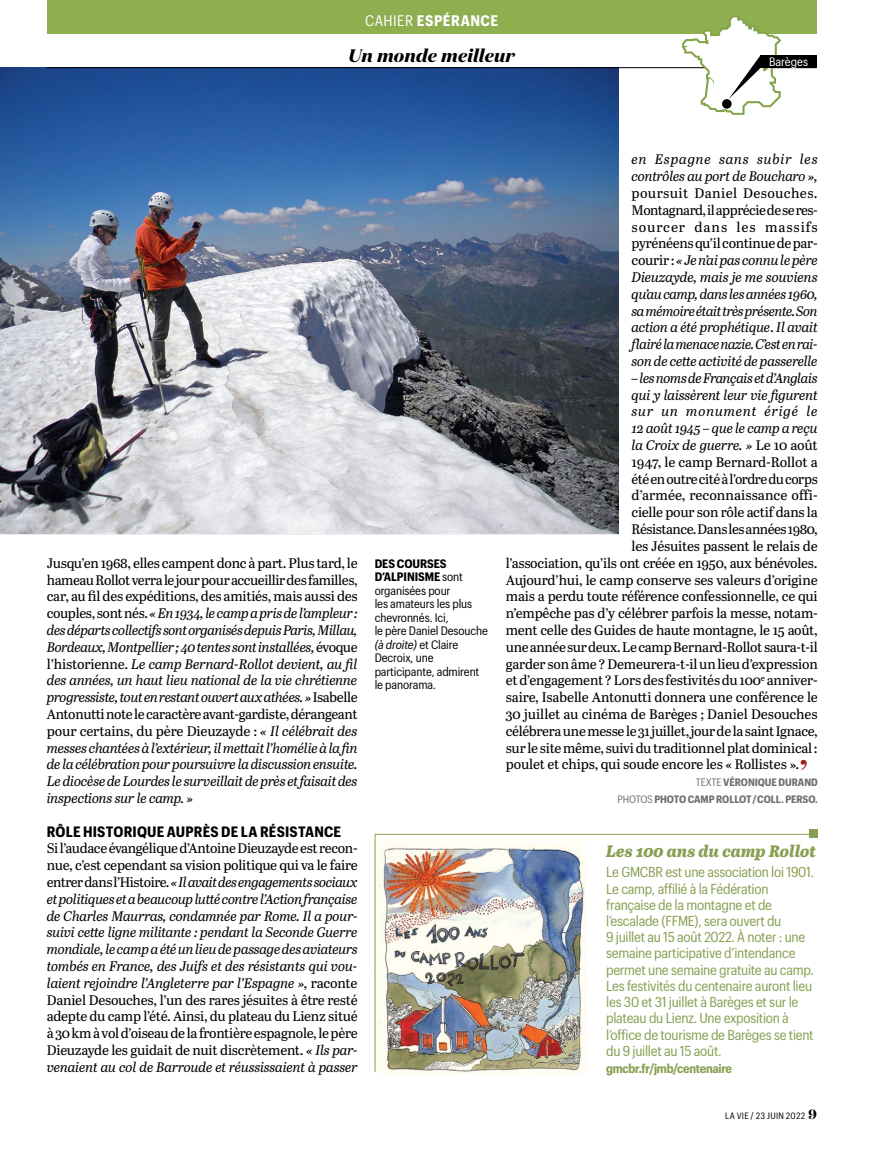
<style>
.page{position:relative;width:872px;height:1157px;background:#fff}
.page>*{position:absolute;margin:0;border:0;box-sizing:border-box;transform-origin:0 0}
.t1{font:800 37.5px "Abril Display";color:#981f1c}
.t2{font:italic 700 18px "Domaine Display";letter-spacing:.015em;color:#000}
.t3{font:italic 800 16.5px "Abril Text";letter-spacing:-.005em;color:#879f51}
.t4{font:700 15px "Graphik Compact";letter-spacing:.03em;color:#fff}
.t5{font:700 14.7px "Graphik Compact";letter-spacing:.01em;color:#000}
.t6{font:14.1px/16.2px "Graphik Compact";letter-spacing:-.02em;color:#879f51}
.t7{font:italic 13.8px/16.8px "Abril Text";letter-spacing:-.02em;color:#000;text-align:justify}
.t8{font:13.8px "Abril Text";letter-spacing:-.02em;color:#000}
.t9{font:13.8px "Abril Text";letter-spacing:-.04em;color:#000}
.t10{font:13.8px "Abril Text";color:#000}
.t11{font:italic 13.8px "Abril Text";letter-spacing:.05em;color:#000}
.t12{font:700 12.6px "Graphik Compact";letter-spacing:-.02em;color:#879f51}
.t13{font:12px/13.5px "Graphik Compact";letter-spacing:-.01em;color:#000}
.t14{font:12px "Graphik Compact";color:#fff}
.t15{font:700 10.5px "Graphik Compact";letter-spacing:-.005em;color:#6e6e6e}
.t16{font:9px "Graphik Compact";letter-spacing:.035em;color:#000}
.s1{font-weight:400}
.s2{font-style:normal}
.s3{font-weight:700}
.s4{font-style:italic}
.s5{font-family:"Domaine Display";font-weight:700;font-size:13.5px}
</style>
<div class="page">
<img style="left:374px;top:833px;width:444px;height:239px">
<div style="left:809px;top:829px;width:8px;height:9px;background:#879f51"></div>
<img style="left:0;top:68px;width:619px;height:465px">
<div style="left:47px;top:0;width:769px;height:34px;background:#8eae50"></div>
<hr style="left:47px;top:67px;width:769px;height:1px;background:#000">
<svg style="left:682px;top:16px;width:99px;height:99px"></svg>
<div style="left:722px;top:99px;width:9px;height:10px;background:#000;border-radius:50%"></div>
<div style="left:760px;top:55px;width:56px;height:13px;background:#000"></div>
<p class="t4" style="left:365px;top:9px;width:135px"><span class="s1">CAHIER</span> ESPÉRANCE</p>
<h2 class="t2" style="left:348px;top:43px;width:168px">Un monde meilleur</h2>
<p class="t14" style="left:769px;top:53px;width:41px">Barèges</p>
<p class="t7" style="left:47px;top:554px;width:312px"><span class="s2">Jusqu’en 1968, elles campent donc à part. Plus tard, le hameau Rollot verra le jour pour accueillir des familles, car, au fil des expéditions, des amitiés, mais aussi des couples, sont nés.</span> « En 1934, le camp a pris de l’ampleur : des départs collectifs sont organisés depuis Paris, Millau, Bordeaux, Montpellier ; 40 tentes sont installées, <span class="s2">évoque l’historienne.</span> Le camp Bernard-Rollot devient, au fil des années, un haut lieu national de la vie chrétienne progressiste, tout en restant ouvert aux athées. » <span class="s2">Isabelle Antonutti note le caractère avant-gardiste, dérangeant pour certains, du père Dieuzayde :</span> « Il célébrait des messes chantées à l’extérieur, il mettait l’homélie à la fin de la célébration pour poursuivre la discussion ensuite.<br>Le diocèse de Lourdes le surveillait de près et faisait des inspections sur le camp. »</p>
<p class="t5" style="left:47px;top:820px;width:296px">RÔLE HISTORIQUE AUPRÈS DE LA RÉSISTANCE</p>
<p class="t7" style="left:47px;top:839px;width:312px"><span class="s2">Si l’audace évangélique d’Antoine Dieuzayde est recon&shy;nue, c’est cependant sa vision politique qui va le faire entrer dans l’Histoire.</span> « Il avait des engagements sociaux et politiques et a beaucoup lutté contre l’Action française de Charles Maurras, condamnée par Rome. Il a pour&shy;suivi cette ligne militante : pendant la Seconde Guerre mondiale, le camp a été un lieu de passage des aviateurs tombés en France, des Juifs et des résistants qui vou&shy;laient rejoindre l’Angleterre par l’Espagne », <span class="s2">raconte Daniel Desouches, l’un des rares jésuites à être resté adepte du camp l’été. Ainsi, du plateau du Lienz situé à 30 km à vol d’oiseau de la frontière espagnole, le père Dieuzayde les guidait de nuit discrètement.</span> « Ils par&shy;venaient au col de Barroude et réussissaient à passer</p>
<p class="t13" style="left:375px;top:555px;width:115px"><span class="s3">DES COURSES<br>D’ALPINISME</span> sont organisées pour<br>les amateurs les plus chevronnés. Ici,<br>le père Daniel Desouche <span class="s4">(à droite)</span> et Claire<br>Decroix, une participante, admirent le panorama.</p>
<p class="t7" style="left:631px;top:150px;width:188px">en Espagne sans subir les contrôles au port de Boucharo »,</p>
<p class="t7" style="left:631px;top:184px;width:188px"><span class="s2">poursuit Daniel Desouches.<br>Montagnard, il apprécie de se res&shy;sourcer dans les massifs pyrénéens qu’il continue de par&shy;courir :</span> « Je n’ai pas connu le père Dieuzayde, mais je me souviens qu’au camp, dans les années 1960, sa mémoire était très présente. Son action a été prophétique<span class="s2">.</span> Il avait flairé la menace nazie. C’est en rai&shy;son de cette activité de passerelle</p>
<p class="t7" style="left:631px;top:369px;width:188px">– les noms de Français et d’Anglais</p>
<p class="t7" style="left:631px;top:386px;width:188px">qui y laissèrent leur vie figurent</p>
<p class="t11" style="left:631px;top:401px;width:188px">sur un monument érigé le</p>
<p class="t7" style="left:631px;top:419px;width:188px">12 août 1945 – que le camp a reçu</p>
<p class="t7" style="left:631px;top:436px;width:188px">la Croix de guerre. » <span class="s2">Le 10 août</span></p>
<p class="t8" style="left:631px;top:452px;width:188px">1947, le camp Bernard-Rollot a</p>
<p class="t9" style="left:631px;top:469px;width:188px">été en outre cité à l’ordre du corps</p>
<p class="t10" style="left:631px;top:485px;width:188px">d’armée, reconnaissance offi-</p>
<p class="t8" style="left:631px;top:502px;width:188px">cielle pour son rôle actif dans la</p>
<p class="t8" style="left:631px;top:519px;width:188px">Résistance. Dans les années 1980,</p>
<p class="t8" style="left:631px;top:536px;width:188px">les Jésuites passent le relais de</p>
<p class="t8" style="left:506px;top:553px;width:313px">l’association, qu’ils ont créée en 1950, aux bénévoles.</p>
<p class="t8" style="left:506px;top:569px;width:313px">Aujourd’hui, le camp conserve ses valeurs d’origine</p>
<p class="t8" style="left:506px;top:586px;width:313px">mais a perdu toute référence confessionnelle, ce qui</p>
<p class="t8" style="left:506px;top:603px;width:313px">n’empêche pas d’y célébrer parfois la messe, notam-</p>
<p class="t8" style="left:506px;top:620px;width:313px">ment celle des Guides de haute montagne, le 15 août,</p>
<p class="t8" style="left:506px;top:637px;width:313px">une année sur deux. Le camp Bernard-Rollot saura-t-il</p>
<p class="t8" style="left:506px;top:653px;width:313px">garder son âme ? Demeurera-t-il un lieu d’expression</p>
<p class="t8" style="left:506px;top:670px;width:313px">et d’engagement ? Lors des festivités du 100<sup>e</sup> anniver-</p>
<p class="t8" style="left:506px;top:687px;width:313px">saire, Isabelle Antonutti donnera une conférence le</p>
<p class="t8" style="left:506px;top:704px;width:313px">30 juillet au cinéma de Barèges ; Daniel Desouches</p>
<p class="t8" style="left:506px;top:721px;width:313px">célébrera une messe le 31 juillet, jour de la saint Ignace,</p>
<p class="t8" style="left:506px;top:737px;width:313px">sur le site même, suivi du traditionnel plat dominical :</p>
<p class="t8" style="left:506px;top:754px;width:295px">poulet et chips, qui soude encore les « Rollistes ».</p>
<p class="t15" style="left:695px;top:774px;width:123px"><span class="s1">TEXTE</span> VÉRONIQUE DURAND</p>
<h1 class="t1" style="left:799px;top:748px;width:11px">’</h1>
<p class="t15" style="left:617px;top:791px;width:202px"><span class="s1">PHOTOS</span> PHOTO CAMP ROLLOT / COLL. PERSO.</p>
<p class="t3" style="left:606px;top:839px;width:212px">Les 100 ans du camp Rollot</p>
<p class="t6" style="left:606px;top:863px;width:209px">Le GMCBR est une association loi 1901.<br>Le camp, affilié à la Fédération française de la montagne et de l’escalade (FFME), sera ouvert du<br>9 juillet au 15 août 2022. À noter : une semaine participative d’intendance permet une semaine gratuite au camp.<br>Les festivités du centenaire auront lieu les 30 et 31 juillet à Barèges et sur le plateau du Lienz. Une exposition à l’office de tourisme de Barèges se tient du 9 juillet au 15 août.</p>
<p class="t12" style="left:606px;top:1059px;width:127px">gmcbr.fr/jmb/centenaire</p>
<p class="t16" style="left:725px;top:1109px;width:93px">LA VIE / 23 jui n 2022 <span class="s5">9</span></p>
</div>
